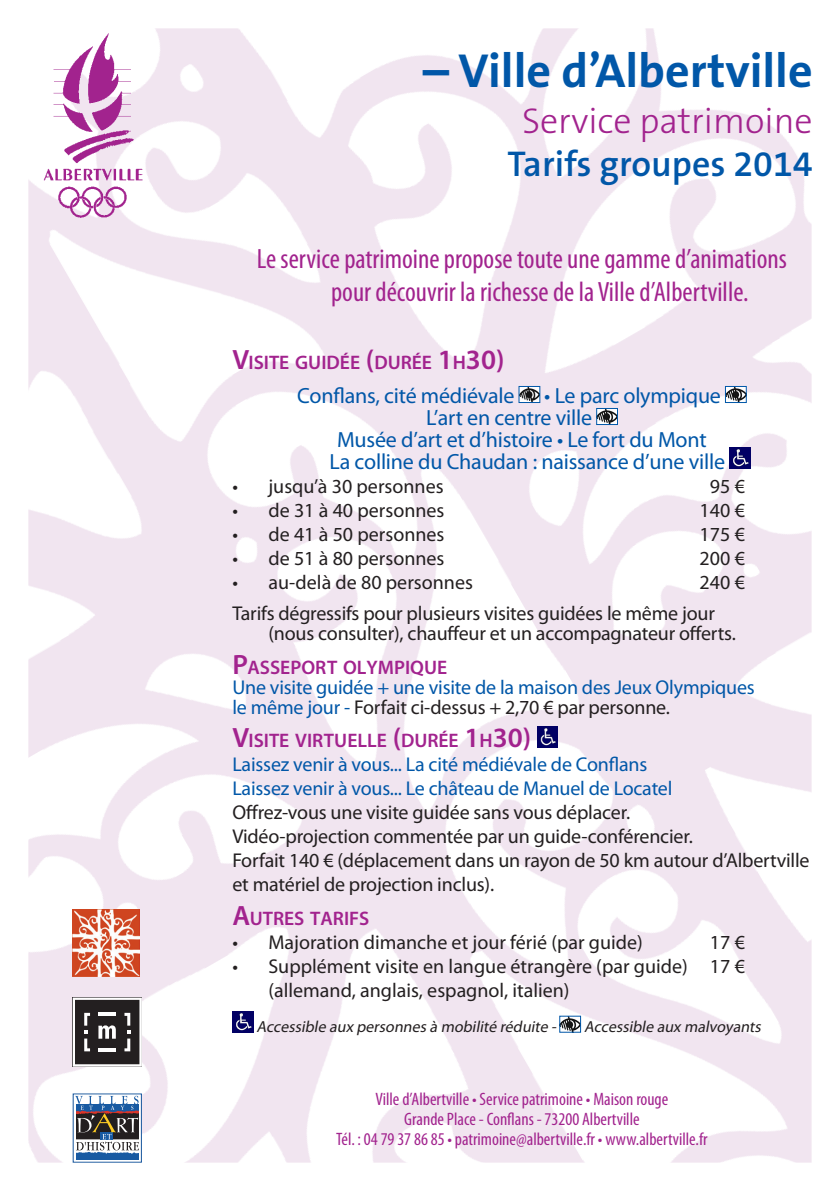
<style>
.page{position:relative;width:840px;height:1191px;background:#fff}
.page>*{position:absolute;margin:0;border:0;box-sizing:border-box;transform-origin:0 0}
.t1{font:700 48px "The Sans B7";color:#0157a8}
.t2{font:300 36px/43.2px "The Sans B3";color:#a2238e;text-align:center}
.t3{font:condensed 28px/33.6px "Myriad Pro";color:#a2238e}
.t4{font:22px/22px "Myriad Pro";letter-spacing:-.01em;color:#0157a8;text-align:center}
.t5{font:20px/20px "Myriad Pro";letter-spacing:-.01em;color:#231f20}
.t6{font:20px/20px "Myriad Pro";letter-spacing:-.01em;color:#0157a8}
.t7{font:600 19.6px "Myriad Pro";color:#a2238e}
.t8{font:condensed 18px/20px "Myriad Pro";color:#a2238e;text-align:center}
.t9{font:italic 16px "Myriad Pro";color:#231f20}
.s1{font-family:"The Sans B6";font-weight:600;color:#0157a8}
.s2{font-size:28px}
.s3{color:#231f20}
</style>
<div class="page">
<img style="left:28px;top:28px;width:783px;height:1134px">
<img style="left:28px;top:28px;width:128px;height:199px">
<img style="left:520px;top:388px;width:17px;height:13px">
<div style="left:518px;top:386px;width:21px;height:17px;border:1px solid #0157a8"></div>
<img style="left:726px;top:388px;width:18px;height:13px">
<div style="left:724px;top:386px;width:22px;height:17px;border:1px solid #0157a8"></div>
<img style="left:598px;top:410px;width:17px;height:13px">
<div style="left:596px;top:408px;width:21px;height:17px;border:1px solid #0157a8"></div>
<img style="left:729px;top:448px;width:20px;height:21px">
<img style="left:536px;top:726px;width:21px;height:21px">
<img style="left:232px;top:1011px;width:21px;height:21px">
<img style="left:561px;top:1018px;width:17px;height:12px">
<div style="left:75px;top:1104px;width:64px;height:56px;background:#185aa2"></div>
<svg style="left:75px;top:1095px;width:64px;height:58px"></svg>
<hr style="left:139px;top:1103px;width:1px;height:38px;background:#fff">
<hr style="left:74px;top:1103px;width:1px;height:57px;background:#fff">
<svg style="left:73px;top:997px;width:69px;height:69px"></svg>
<img style="left:73px;top:909px;width:67px;height:67px">
<p class="t1" style="left:422px;top:46px;width:391px">– Ville d’Albertville</p>
<p class="t2" style="left:507px;top:101px;width:306px">Service patrimoine<br><span class="s1">Tarifs groupes 2014</span></p>
<p class="t3" style="left:331px;top:241px;width:457px;text-indent:-74px">Le service patrimoine propose toute une gamme d’animations pour découvrir la richesse de la Ville d’Albertville.</p>
<p class="t7" style="left:232px;top:350px;width:273px"><span class="s2">V</span>ISITE GUIDÉE <span class="s2">(</span>DURÉE <span class="s2">1</span>H<span class="s2">30)</span></p>
<p class="t4" style="left:297px;top:384px;width:219px">Conflans, cité médiévale</p>
<p class="t4" style="left:544px;top:384px;width:178px">• Le parc olympique</p>
<p class="t4" style="left:426px;top:406px;width:167px">L’art en centre ville</p>
<p class="t4" style="left:329px;top:428px;width:397px">Musée d’art et d’histoire • Le fort du Mont<br>La colline du Chaudan : naissance d’une ville</p>
<p class="t5" style="left:232px;top:476px;width:213px">• jusqu’à 30 personnes</p>
<p class="t5" style="left:709px;top:476px;width:37px">95 €</p>
<p class="t5" style="left:232px;top:500px;width:213px">• de 31 à 40 personnes</p>
<p class="t5" style="left:699px;top:500px;width:47px">140 €</p>
<p class="t5" style="left:232px;top:524px;width:213px">• de 41 à 50 personnes</p>
<p class="t5" style="left:699px;top:524px;width:47px">175 €</p>
<p class="t5" style="left:232px;top:548px;width:213px">• de 51 à 80 personnes</p>
<p class="t5" style="left:699px;top:548px;width:47px">200 €</p>
<p class="t5" style="left:232px;top:572px;width:242px">• au-delà de 80 personnes</p>
<p class="t5" style="left:699px;top:572px;width:47px">240 €</p>
<p class="t5" style="left:268px;top:603px;width:468px;text-indent:-36px">Tarifs dégressifs pour plusieurs visites guidées le même jour (nous consulter), chauffeur et un accompagnateur offerts.</p>
<p class="t7" style="left:232px;top:655px;width:216px"><span class="s2">P</span>ASSEPORT OLYMPIQUE</p>
<p class="t6" style="left:232px;top:677px;width:523px">Une visite guidée + une visite de la maison des Jeux Olympiques le même jour - <span class="s3">Forfait ci-dessus + 2,70 € par personne.</span></p>
<p class="t7" style="left:232px;top:728px;width:300px"><span class="s2">V</span>ISITE VIRTUELLE <span class="s2">(</span>DURÉE <span class="s2">1</span>H<span class="s2">30)</span></p>
<p class="t6" style="left:232px;top:754px;width:416px">Laissez venir à vous... La cité médiévale de Conflans</p>
<p class="t6" style="left:232px;top:778px;width:441px">Laissez venir à vous... Le château de Manuel de Locatel</p>
<p class="t5" style="left:232px;top:802px;width:399px">Offrez-vous une visite guidée sans vous déplacer.</p>
<p class="t5" style="left:232px;top:826px;width:461px">Vidéo-projection commentée par un guide-conférencier.</p>
<p class="t5" style="left:232px;top:850px;width:578px">Forfait 140 € (déplacement dans un rayon de 50 km autour d’Albertville</p>
<p class="t5" style="left:232px;top:874px;width:263px">et matériel de projection inclus).</p>
<p class="t7" style="left:232px;top:906px;width:138px"><span class="s2">A</span>UTRES TARIFS</p>
<p class="t5" style="left:232px;top:932px;width:412px">• Majoration dimanche et jour férié (par guide)</p>
<p class="t5" style="left:709px;top:932px;width:37px">17 €</p>
<p class="t5" style="left:268px;top:954px;width:477px;line-height:24px;text-indent:-36px">• Supplément visite en langue étrangère (par guide) 17 € (allemand, anglais, espagnol, italien)</p>
<p class="t9" style="left:256px;top:1017px;width:304px">Accessible aux personnes à mobilité réduite -</p>
<p class="t9" style="left:584px;top:1017px;width:181px">Accessible aux malvoyants</p>
<p class="t8" style="left:336px;top:1088px;width:372px">Ville d’Albertville • Service patrimoine • Maison rouge<br>Grande Place - Conflans - 73200 Albertville<br>Tél. : 04 79 37 86 85 • patrimoine@albertville.fr • www.albertville.fr</p>
</div>
